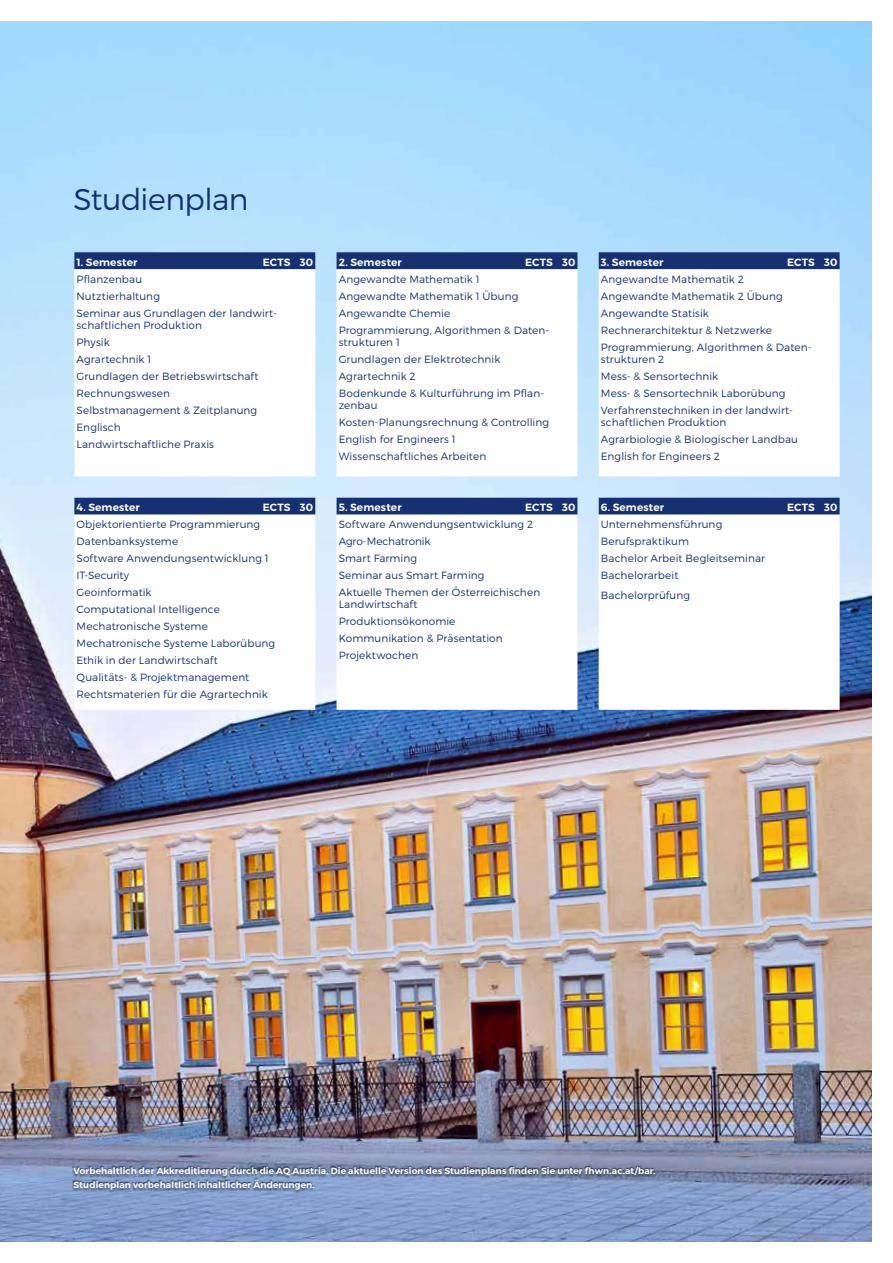
<style>
.page{position:relative;width:893px;height:1263px;background:#fff}
.page>*{position:absolute;margin:0;border:0;box-sizing:border-box;transform-origin:0 0}
.t1{font:300 30px "Montserrat";letter-spacing:-.015em;color:#163072}
.t2{font:300 10.5px/17px "Montserrat";letter-spacing:.01em;color:#163072}
.t3{font:600 10.5px "Montserrat";letter-spacing:.015em;color:#fff}
.t4{font:600 9px/13.5px "Montserrat";letter-spacing:.015em;color:#fff}
</style>
<div class="page">
<img style="left:0;top:21px;width:872px;height:1220px">
<div style="left:72px;top:1167px;width:585px;height:26px;background:#000;opacity:.6"></div>
<div style="left:72px;top:1168px;width:585px;height:23px;background:#fff;opacity:.75"></div>
<div style="left:72px;top:1165px;width:585px;height:22px;background:#000;opacity:.75"></div>
<div style="left:74px;top:252px;width:241px;height:17px;background:#163072"></div>
<svg style="left:74px;top:269px;width:241px;height:207px"></svg>
<div style="left:337px;top:252px;width:240px;height:17px;background:#163072"></div>
<svg style="left:337px;top:269px;width:240px;height:207px"></svg>
<div style="left:599px;top:252px;width:241px;height:17px;background:#163072"></div>
<svg style="left:599px;top:269px;width:241px;height:207px"></svg>
<div style="left:74px;top:498px;width:241px;height:17px;background:#163072"></div>
<svg style="left:74px;top:515px;width:241px;height:195px"></svg>
<div style="left:337px;top:498px;width:240px;height:17px;background:#163072"></div>
<svg style="left:337px;top:515px;width:240px;height:195px"></svg>
<div style="left:599px;top:498px;width:241px;height:17px;background:#163072"></div>
<svg style="left:599px;top:515px;width:241px;height:195px"></svg>
<h1 class="t1" style="left:73px;top:181px;width:176px">Studienplan</h1>
<p class="t3" style="left:77px;top:256px;width:62px">1. Semester</p>
<p class="t3" style="left:263px;top:256px;width:52px">ECTS 30</p>
<p class="t2" style="left:77px;top:270px;width:202px">Pflanzenbau<br>Nutztierhaltung<br>Seminar aus Grundlagen der landwirt-</p>
<p class="t2" style="left:77px;top:316px;width:183px">schaftlichen Produktion<br>Physik<br>Agrartechnik 1<br>Grundlagen der Betriebswirtschaft<br>Rechnungswesen<br>Selbstmanagement &amp; Zeitplanung<br>Englisch<br>Landwirtschaftliche Praxis</p>
<p class="t3" style="left:77px;top:501px;width:65px">4. Semester</p>
<p class="t3" style="left:263px;top:501px;width:52px">ECTS 30</p>
<p class="t2" style="left:77px;top:516px;width:200px">Objektorientierte Programmierung<br>Datenbanksysteme<br>Software Anwendungsentwicklung 1<br>IT-Security<br>Geoinformatik<br>Computational Intelligence<br>Mechatronische Systeme<br>Mechatronische Systeme Laborübung<br>Ethik in der Landwirtschaft<br>Qualitäts- &amp; Projektmanagement<br>Rechtsmaterien für die Agrartechnik</p>
<p class="t3" style="left:339px;top:256px;width:65px">2. Semester</p>
<p class="t3" style="left:525px;top:256px;width:52px">ECTS 30</p>
<p class="t2" style="left:339px;top:270px;width:212px">Angewandte Mathematik 1<br>Angewandte Mathematik 1 Übung<br>Angewandte Chemie<br>Programmierung, Algorithmen &amp; Daten-</p>
<p class="t2" style="left:339px;top:333px;width:207px">strukturen 1<br>Grundlagen der Elektrotechnik<br>Agrartechnik 2<br>Bodenkunde &amp; Kulturführung im Pflan-</p>
<p class="t2" style="left:339px;top:396px;width:212px">zenbau<br>Kosten-Planungsrechnung &amp; Controlling<br>English for Engineers 1<br>Wissenschaftliches Arbeiten</p>
<p class="t3" style="left:339px;top:501px;width:65px">5. Semester</p>
<p class="t3" style="left:525px;top:501px;width:52px">ECTS 30</p>
<p class="t2" style="left:339px;top:516px;width:203px">Software Anwendungsentwicklung 2<br>Agro-Mechatronik<br>Smart Farming<br>Seminar aus Smart Farming<br>Aktuelle Themen der Österreichischen</p>
<p class="t2" style="left:339px;top:596px;width:166px">Landwirtschaft<br>Produktionsökonomie<br>Kommunikation &amp; Präsentation<br>Projektwochen</p>
<p class="t3" style="left:601px;top:256px;width:64px">3. Semester</p>
<p class="t3" style="left:787px;top:256px;width:52px">ECTS 30</p>
<p class="t2" style="left:601px;top:270px;width:212px">Angewandte Mathematik 2<br>Angewandte Mathematik 2 Übung<br>Angewandte Statisik<br>Rechnerarchitektur &amp; Netzwerke<br>Programmierung, Algorithmen &amp; Daten-</p>
<p class="t2" style="left:601px;top:350px;width:194px">strukturen 2<br>Mess- &amp; Sensortechnik<br>Mess- &amp; Sensortechnik Laborübung<br>Verfahrenstechniken in der landwirt-</p>
<p class="t2" style="left:601px;top:413px;width:199px">schaftlichen Produktion<br>Agrarbiologie &amp; Biologischer Landbau<br>English for Engineers 2</p>
<p class="t3" style="left:601px;top:501px;width:65px">6. Semester</p>
<p class="t3" style="left:787px;top:501px;width:52px">ECTS 30</p>
<p class="t2" style="left:601px;top:516px;width:166px">Unternehmensführung<br>Berufspraktikum<br>Bachelor Arbeit Begleitseminar<br>Bachelorarbeit</p>
<p class="t2" style="left:601px;top:587px;width:91px">Bachelorprüfung</p>
<p class="t4" style="left:73px;top:1164px;width:583px">Vorbehaltlich der Akkreditierung durch die AQ Austria. Die aktuelle Version des Studienplans finden Sie unter fhwn.ac.at/bar.<br>Studienplan vorbehaltlich inhaltlicher Änderungen.</p>
</div>
